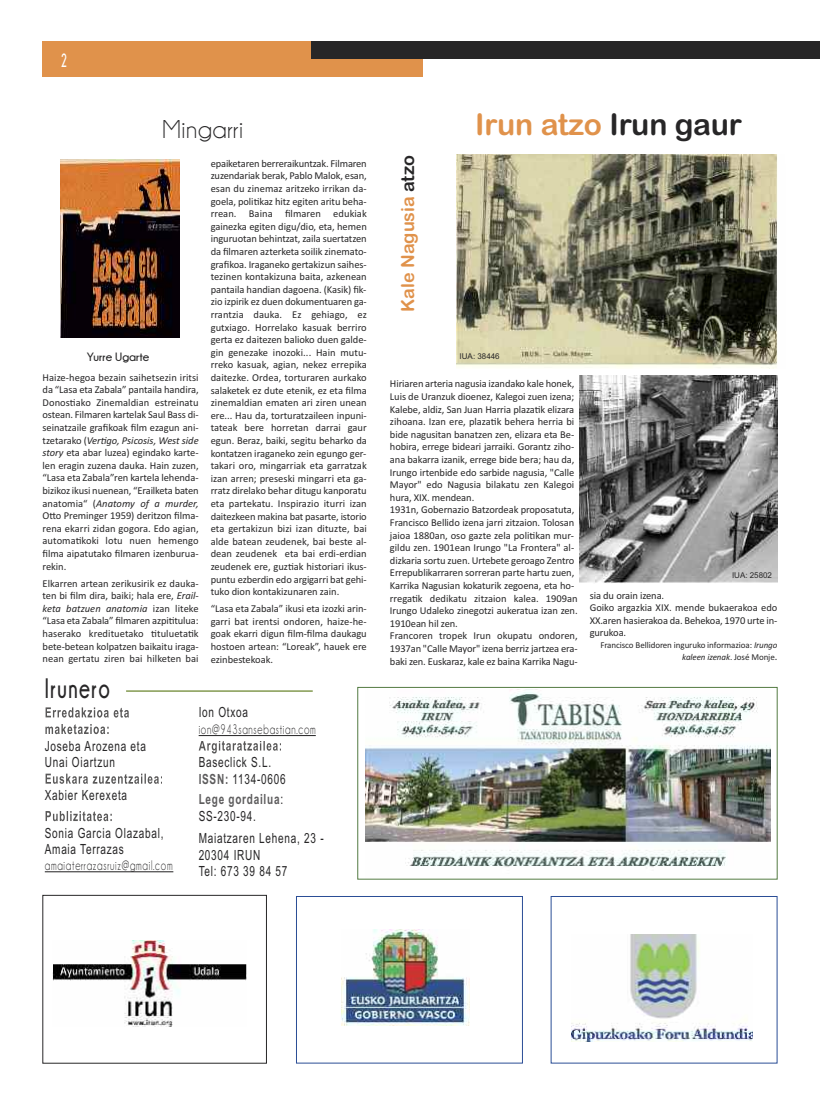
<style>
.page{position:relative;width:820px;height:1106px;background:#fff}
.page>*{position:absolute;margin:0;border:0;box-sizing:border-box;transform-origin:0 0}
.t1{font:30px "Arial Rounded MT Bold";color:#e0924b}
.t2{font:700 28px "Champagne&Limousines";letter-spacing:.075em;color:#272627;scale:.71 1}
.t3{font:26px "Champagne&Limousines";letter-spacing:.025em;color:#272627}
.t4{font:700 19.2px "Champagne&Limousines";color:#fff;scale:.62 1}
.t5{font:18px "Arial Rounded MT Bold";color:#e0924b}
.t6{font:14px/16.6px "Arial";letter-spacing:.075em;color:#272627;scale:.71 1}
.t7{font:14px "Champagne&Limousines";letter-spacing:.075em;color:#272627;scale:.71 1}
.t8{font:700 14px/16.6px "Arial";letter-spacing:.075em;color:#5d5c5d;scale:.71 1}
.t9{font:700 12px "Champagne&Limousines";color:#272627}
.t10{font:10.5px/12.6px "Calibri";letter-spacing:-.01em;color:#272627;text-align:justify}
.t11{font:9px/11.9px "Calibri";letter-spacing:-.01em;color:#272627;text-align:right}
.t12{font:8px "Arial";color:#272627}
.s1{font-style:italic}
.s2{font-weight:700;color:#5d5c5d}
.s3{font-weight:400;color:#272627}
.s4{color:#272627}
.s5{font-size:10.5px}
</style>
<div class="page">
<img style="left:456px;top:154px;width:321px;height:214px">
<div style="left:43px;top:41px;width:380px;height:36px;background:#e0924b"></div>
<div style="left:311px;top:41px;width:508px;height:18px;background:#272627"></div>
<img style="left:53px;top:940px;width:194px;height:86px">
<div style="left:296px;top:896px;width:226px;height:167px;border:1px solid #2b4e96"></div>
<img style="left:341px;top:929px;width:128px;height:96px">
<img style="left:571px;top:934px;width:181px;height:107px">
<hr style="left:45px;top:871px;width:128px;height:1px;background:#272627">
<hr style="left:198px;top:735px;width:118px;height:1px;background:#272627">
<svg style="left:46px;top:707px;width:77px;height:10px"></svg>
<svg style="left:45px;top:724px;width:60px;height:10px"></svg>
<svg style="left:46px;top:773px;width:70px;height:10px"></svg>
<svg style="left:46px;top:811px;width:62px;height:10px"></svg>
<svg style="left:198px;top:741px;width:58px;height:12px"></svg>
<hr style="left:126px;top:690px;width:186px;height:2px;background:#839950">
<img style="left:60px;top:159px;width:120px;height:178px">
<img style="left:579px;top:375px;width:198px;height:208px">
<img style="left:365px;top:689px;width:405px;height:178px">
<div style="left:357px;top:687px;width:420px;height:192px;border:1px solid #537b42"></div>
<h3 class="t4" style="left:60px;top:49px;width:13px">2</h3>
<h3 class="t3" style="left:162px;top:114px;width:82px">Mingarri</h3>
<p class="t9" style="left:87px;top:350px;width:64px">Yurre Ugarte</p>
<p class="t10" style="left:43px;top:370px;width:158px">Haize-hegoa bezain saihetsezin iritsi da “Lasa eta Zabala” pantaila handira, Donostiako Zinemaldian estreinatu ostean. Filmaren kartelak Saul Bass di&shy;seinatzaile grafikoak film ezagun ani&shy;tzetarako (<span class="s1">Vertigo, Psicosis, West side story</span> eta abar luzea) egindako karte&shy;len eragin zuzena dauka. Hain zuzen, “Lasa eta Zabala”ren kartela lehenda&shy;bizikoz ikusi nuenean, “Erailketa baten anatomia“ (<span class="s1">Anatomy of a murder, </span>Otto Preminger 1959) deritzon filma&shy;rena ekarri zidan gogora. Edo agian, automatikoki lotu nuen hemengo filma aipatutako filmaren izenburua&shy;rekin.</p>
<p class="t10" style="left:43px;top:576px;width:157px">Elkarren artean zerikusirik ez dauka&shy;ten bi film dira, baiki; hala ere, <span class="s1">Erail&shy;keta batzuen anatomia</span> izan liteke “Lasa eta Zabala” filmaren azpititulua: haserako kredituetako tituluetatik bete-betean kolpatzen baikaitu iraga&shy;nean gertatu ziren bai hilketen bai</p>
<h2 class="t2" style="left:45px;top:671px;width:93px">Irunero</h2>
<p class="t10" style="left:211px;top:157px;width:158px">epaiketaren berreraikuntzak. Filmaren zuzendariak berak, Pablo Malok, esan, esan du zinemaz aritzeko irrikan da&shy;goela, politikaz hitz egiten aritu beha&shy;rrean. Baina filmaren edukiak gainezka egiten digu/dio, eta, hemen inguruotan behintzat, zaila suertatzen da filmaren azterketa soilik zinemato&shy;grafikoa. Iraganeko gertakizun saihes&shy;tezinen kontakizuna baita, azkenean pantaila handian dagoena. (Kasik) fik&shy;zio izpirik ez duen dokumentuaren ga&shy;rrantzia dauka. Ez gehiago, ez gutxiago. Horrelako kasuak berriro gerta ez daitezen balioko duen galde&shy;gin genezake inozoki... Hain mutu&shy;rreko kasuak, agian, nekez errepika daitezke. Ordea, torturaren aurkako salaketek ez dute etenik, ez eta filma zinemaldian ematen ari ziren unean ere... Hau da, torturatzaileen inpuni&shy;tateak bere horretan darrai gaur egun. Beraz, baiki, segitu beharko da kontatzen iraganeko zein egungo ger&shy;takari oro, mingarriak eta garratzak izan arren; preseski mingarri eta ga&shy;rratz direlako behar ditugu kanporatu eta partekatu. Inspirazio iturri izan daitezkeen makina bat pasarte, istorio eta gertakizun bizi izan dituzte, bai alde batean zeudenek, bai beste al&shy;dean zeudenek eta bai erdi-erdian zeudenek ere, guztiak historiari ikus&shy;puntu ezberdin edo argigarri bat gehi&shy;tuko dion kontakizunaren zain.</p>
<p class="t10" style="left:211px;top:602px;width:157px">“Lasa eta Zabala” ikusi eta izozki arin&shy;garri bat irentsi ondoren, haize-he&shy;goak ekarri digun film-filma daukagu hostoen artean: “Loreak”, hauek ere ezinbestekoak.</p>
<h3 class="t6" style="left:45px;top:737px;width:144px">Joseba Arozena eta<br>Unai Oiartzun</h3>
<h3 class="t6" style="left:45px;top:787px;width:117px">Xabier Kerexeta</h3>
<h3 class="t6" style="left:45px;top:824px;width:169px">Sonia Garcia Olazabal,<br>Amaia Terrazas</h3>
<h3 class="t7" style="left:45px;top:857px;width:181px">amaiaterrazasruiz@gmail.com</h3>
<h3 class="t6" style="left:198px;top:704px;width:71px">Ion Otxoa</h3>
<h3 class="t7" style="left:198px;top:721px;width:166px">ion@943sansebastian.com</h3>
<h3 class="t6" style="left:198px;top:754px;width:124px">Baseclick S.L.<br><span class="s2">ISSN:</span> 1134-0606</h3>
<h3 class="t8" style="left:198px;top:791px;width:120px">Lege gordailua<span class="s3">:<br>SS-230-94.</span></h3>
<h3 class="t6" style="left:198px;top:830px;width:177px">Maiatzaren Lehena, 23 -<br>20304 IRUN<br>Tel: 673 39 84 57</h3>
<h3 class="t5" style="left:397px;top:312px;width:158px;rotate:-90deg">Kale Nagusia <span class="s4">atzo</span></h3>
<h1 class="t1" style="left:475px;top:107px;width:268px">Irun atzo <span class="s4">Irun gaur</span></h1>
<p class="t12" style="left:459px;top:351px;width:42px">IUA: 38446</p>
<p class="t10" style="left:390px;top:377px;width:189px;text-align:left">Hiriaren arteria nagusia izandako kale honek, Luis de Uranzuk dioenez, Kalegoi zuen izena; Kalebe, aldiz, San Juan Harria plazatik elizara zihoana. Izan ere, plazatik behera herria bi bide nagusitan banatzen zen, elizara eta Be&shy;hobira, errege bideari jarraiki. Gorantz ziho&shy;ana bakarra izanik, errege bide bera; hau da, Irungo irtenbide edo sarbide nagusia, "Calle Mayor" edo Nagusia bilakatu zen Kalegoi hura, XIX. mendean.<br>1931n, Gobernazio Batzordeak proposatuta, Francisco Bellido izena jarri zitzaion. Tolosan jaioa 1880an, oso gazte zela politikan mur&shy;gildu zen. 1901ean Irungo "La Frontera" al&shy;dizkaria sortu zuen. Urtebete geroago Zentro Errepublikarraren sorreran parte hartu zuen, Karrika Nagusian kokaturik zegoena, eta ho&shy;rregatik dedikatu zitzaion kalea. 1909an Irungo Udaleko zinegotzi aukeratua izan zen.<br>1910ean hil zen.<br>Francoren tropek Irun okupatu ondoren, 1937an "Calle Mayor" izena berriz jartzea era&shy;baki zen. Euskaraz, kale ez baina Karrika Nagu-</p>
<p class="t12" style="left:731px;top:570px;width:42px">IUA: 25802</p>
<p class="t10" style="left:589px;top:588px;width:189px;text-align:left">sia du orain izena.<br>Goiko argazkia XIX. mende bukaerakoa edo<br>XX.aren hasierakoa da. Behekoa, 1970 urte in&shy;gurukoa.</p>
<p class="t11" style="left:600px;top:639px;width:178px">Francisco Bellidoren inguruko informazioa: <span class="s1">Irungo kaleen izenak</span>. José Monje<span class="s5">.</span></p>
</div>
